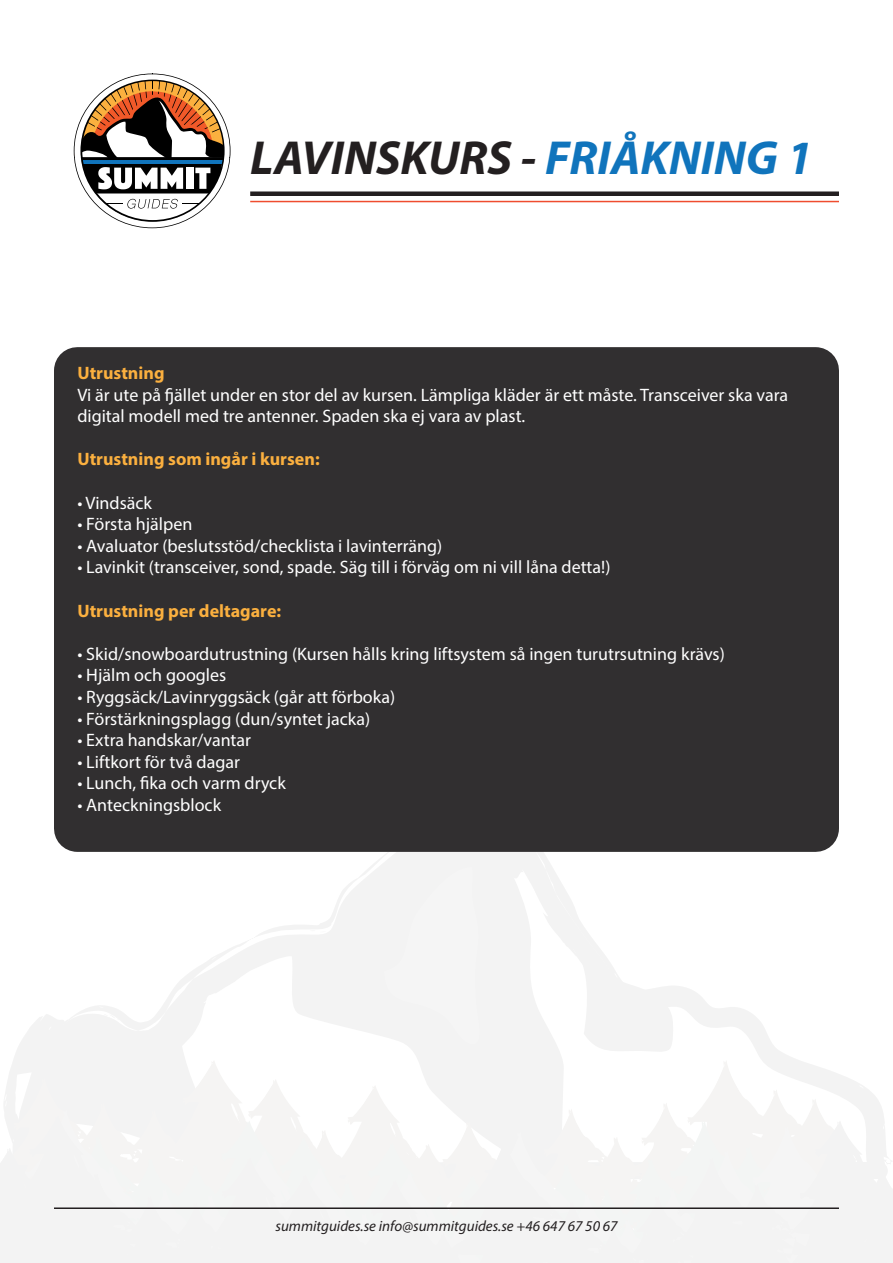
<style>
.page{position:relative;width:893px;height:1263px;background:#fff}
.page>*{position:absolute;margin:0;border:0;box-sizing:border-box;transform-origin:0 0}
.t1{font:italic 700 48px "Myriad Pro";color:#231f20}
.t2{font:18px/21.6px "Myriad Pro";color:#fff}
.t3{font:700 18px "Myriad Pro";color:#fbb03f}
.t4{font:italic 15px "Myriad Pro";color:#231f20}
.s1{color:#1074bc}
</style>
<div class="page">
<svg style="left:372px;top:852px;width:179px;height:14px;fill:#f3f3f3"></svg>
<svg style="left:0;top:866px;width:893px;height:397px"></svg>
<div style="left:77px;top:370px;width:739px;height:459px;background:#312f30"></div>
<div style="left:54px;top:347px;width:785px;height:505px;border:46px solid #312f30"></div>
<svg style="left:74px;top:74px;width:157px;height:154px"></svg>
<div style="left:250px;top:191px;width:589px;height:5px;background:#231f20"></div>
<hr style="left:54px;top:1207px;width:785px;height:2px;background:#231f20">
<hr style="left:250px;top:201px;width:589px;height:1px;background:#ef4d2f">
<p class="t1" style="left:250px;top:126px;width:564px">LAVINSKURS - <span class="s1">FRIÅKNING 1</span></p>
<p class="t3" style="left:77px;top:361px;width:89px">Utrustning</p>
<p class="t2" style="left:77px;top:383px;width:712px">Vi är ute på fjället under en stor del av kursen. Lämpliga kläder är ett måste. Transceiver ska vara digital modell med tre antenner. Spaden ska ej vara av plast.</p>
<p class="t3" style="left:77px;top:447px;width:244px">Utrustning som ingår i kursen:</p>
<p class="t2" style="left:77px;top:491px;width:76px">• Vindsäck</p>
<p class="t2" style="left:77px;top:513px;width:116px">• Första hjälpen</p>
<p class="t2" style="left:77px;top:535px;width:366px">• Avaluator (beslutsstöd/checklista i lavinterräng)</p>
<p class="t2" style="left:77px;top:556px;width:535px">• Lavinkit (transceiver, sond, spade. Säg till i förväg om ni vill låna detta!)</p>
<p class="t3" style="left:77px;top:599px;width:205px">Utrustning per deltagare:</p>
<p class="t2" style="left:77px;top:643px;width:649px">• Skid/snowboardutrustning (Kursen hålls kring liftsystem så ingen turutrsutning krävs)</p>
<p class="t2" style="left:77px;top:664px;width:150px">• Hjälm och googles</p>
<p class="t2" style="left:77px;top:686px;width:319px">• Ryggsäck/Lavinryggsäck (går att förboka)</p>
<p class="t2" style="left:77px;top:707px;width:295px">• Förstärkningsplagg (dun/syntet jacka)</p>
<p class="t2" style="left:77px;top:729px;width:175px">• Extra handskar/vantar</p>
<p class="t2" style="left:77px;top:751px;width:164px">• Liftkort för två dagar</p>
<p class="t2" style="left:77px;top:772px;width:210px">• Lunch, fika och varm dryck</p>
<p class="t2" style="left:77px;top:794px;width:145px">• Anteckningsblock</p>
<p class="t4" style="left:275px;top:1216px;width:344px">summitguides.se info@summitguides.se +46 647 67 50 67</p>
</div>
